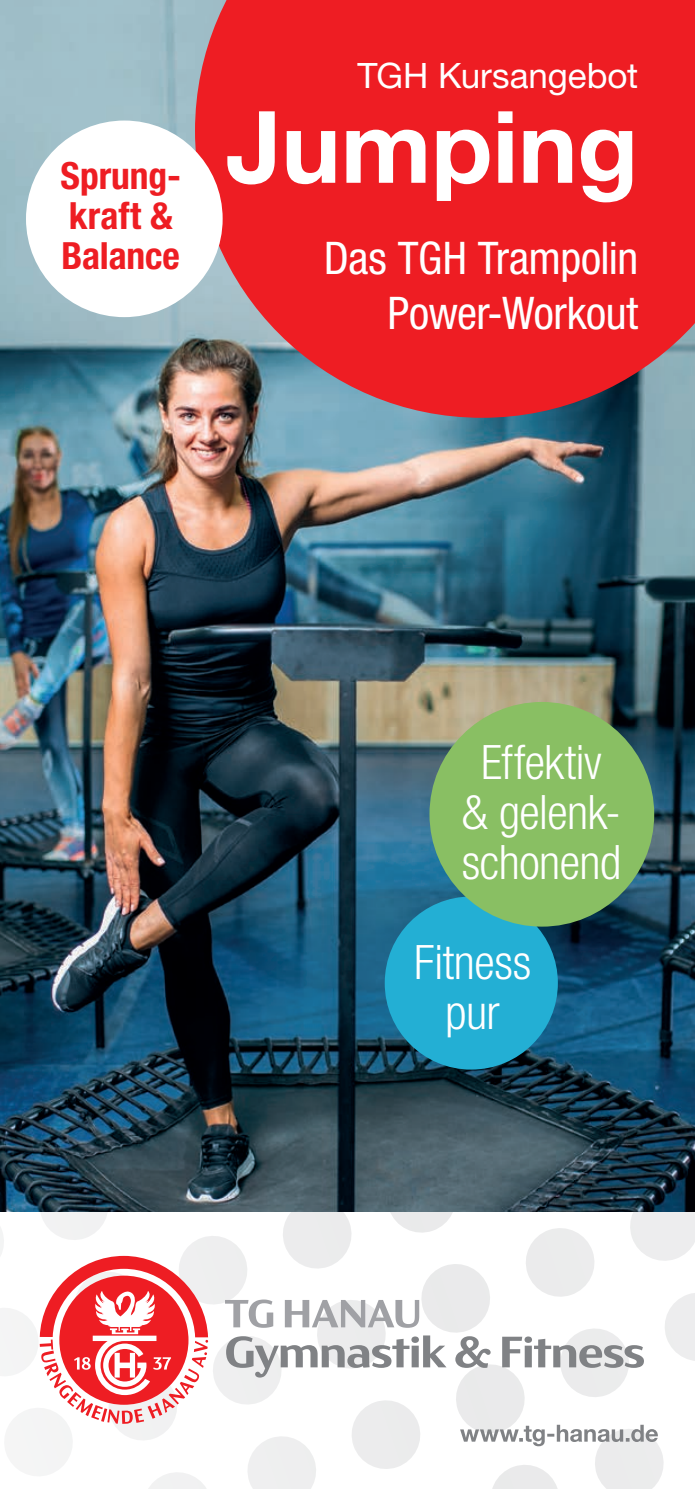
<style>
.page{position:relative;width:695px;height:1489px;background:#fff}
.page>*{position:absolute;margin:0;border:0;box-sizing:border-box;transform-origin:0 0}
.t1{font:700 100px "Helvetica Neue CE";color:#fff}
.t2{font:300 condensed 47.5px/50px "Helvetica Neue";letter-spacing:-.01em;color:#fff;text-align:center}
.t3{font:condensed 45px/50px "Helvetica Neue";letter-spacing:-.01em;color:#fff;text-align:center}
.t4{font:700 condensed 37.5px/40px "Helvetica Neue";color:#ee1d23}
.t5{font:35px "Helvetica Neue CE";color:#fff}
</style>
<div class="page">
<img style="left:0;top:0;width:694px;height:1212px">
<svg style="left:0;top:1212px;width:694px;height:276px"></svg>
<svg style="left:460px;top:1424px;width:198px;height:22px"></svg>
<svg style="left:226px;top:1335px;width:418px;height:42px"></svg>
<svg style="left:225px;top:1299px;width:194px;height:28px"></svg>
<svg style="left:40px;top:1255px;width:168px;height:168px"></svg>
<div style="left:384px;top:896px;width:173px;height:173px;background:#23afd4;border-radius:50%"></div>
<svg style="left:195px;top:0;width:499px;height:418px;background:#e02b31"></svg>
<div style="left:429px;top:702px;width:225px;height:224px;background:#89bf63;border-radius:50%"></div>
<div style="left:26px;top:120px;width:196px;height:197px;background:#fff;border-radius:50%"></div>
<p class="t4" style="left:61px;top:155px;width:122px">Sprung&shy;kraft &amp;<br>Balance</p>
<p class="t5" style="left:357px;top:54px;width:282px">TGH Kursangebot</p>
<h1 class="t1" style="left:226px;top:85px;width:413px">Jumping</h1>
<p class="t3" style="left:324px;top:230px;width:316px;line-height:55px;text-align:right">Das TGH Trampolin<br>Power-Workout</p>
<p class="t3" style="left:488px;top:242px;width:163px">Sinnvolle<br>Unterzeile</p>
<p class="t2" style="left:461px;top:736px;width:161px">Effektiv<br>&amp; gelenk&shy;schonend</p>
<p class="t2" style="left:414px;top:936px;width:118px">Fitness pur</p>
</div>
